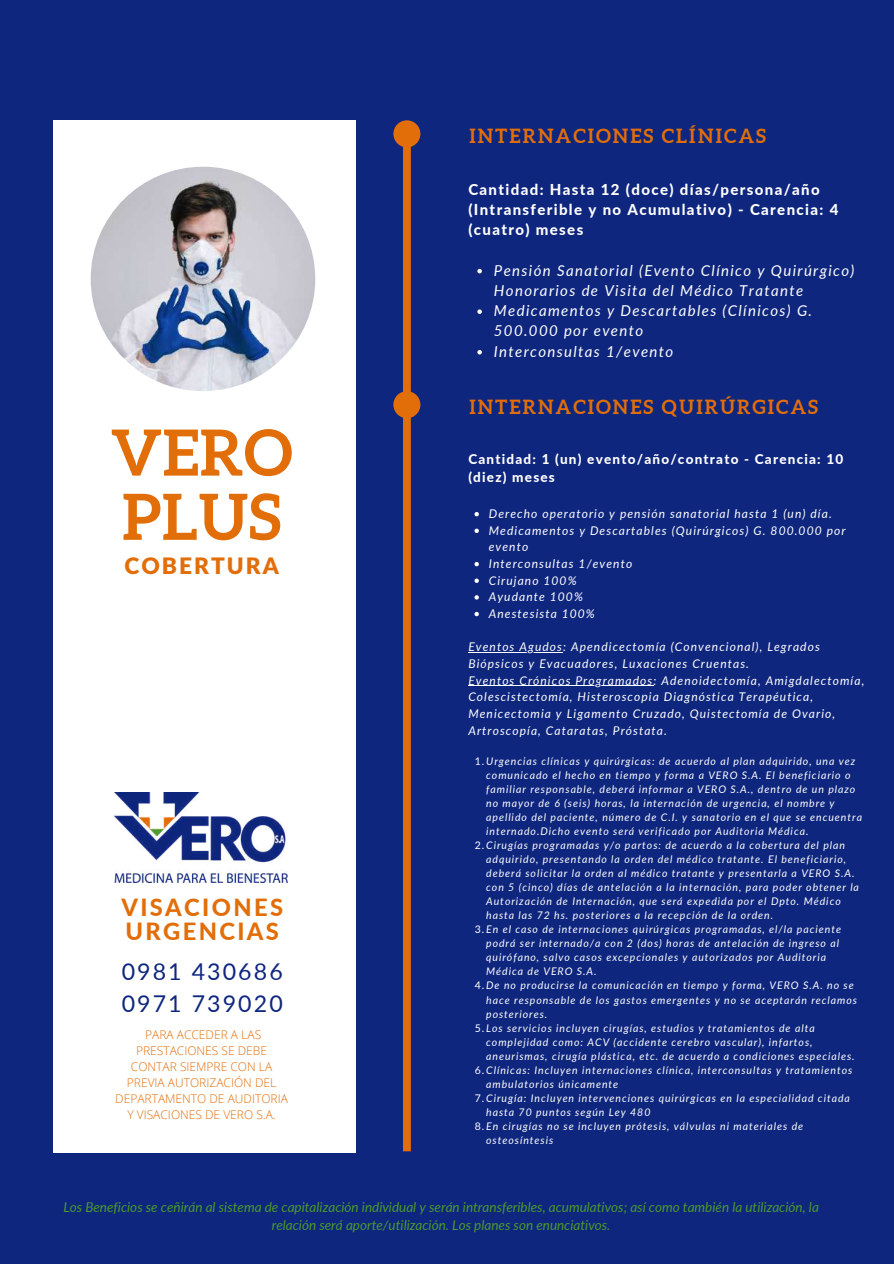
<style>
.page{position:relative;width:894px;height:1264px;background:#fff}
.page>*{position:absolute;margin:0;border:0;box-sizing:border-box;transform-origin:0 0}
.t1{font:700 63.6px/64.2px "Aleo";letter-spacing:.01em;color:#e26e09}
.t2{font:800 23.7px/23.7px "Lato";letter-spacing:.1em;color:#e26e09}
.t3{font:23.1px/32.1px "Lato";letter-spacing:.09em;color:#0e267e}
.t4{font:900 22.65px "Lato Latin";letter-spacing:.09em;color:#e26e09}
.t5{font:700 19.5px "Aleo";letter-spacing:.1em;color:#e26e09}
.t6{font:italic 15px/20.2px "Lato";letter-spacing:.09em;color:#fff}
.t7{font:800 15px/20.2px "Lato";letter-spacing:.09em;color:#fff}
.t8{font:italic 13.5px/18px "Lato";color:#4b9a2b;text-align:center}
.t9{font:800 13.5px/18.5px "Lato";letter-spacing:.09em;color:#fff}
.t10{font:italic 12px/16.6px "Lato";letter-spacing:.09em;color:#fff}
.t11{font:300 12px/16px "Open Sans";color:#e26e09;text-align:center}
.t12{font:italic 10.5px "Lato";letter-spacing:.09em;color:#fff}
.s1{font-style:normal}
</style>
<div class="page">
<div style="left:0;top:0;width:893px;height:1263px;background:#0e267e"></div>
<div style="left:53px;top:120px;width:302px;height:1033px;background:#fff"></div>
<svg style="left:477px;top:269px;width:4px;height:4px"></svg>
<svg style="left:477px;top:309px;width:4px;height:5px"></svg>
<svg style="left:477px;top:350px;width:4px;height:4px"></svg>
<svg style="left:403px;top:146px;width:8px;height:1005px"></svg>
<div style="left:393px;top:120px;width:27px;height:27px;background:#e26e09;border-radius:50%"></div>
<img style="left:91px;top:167px;width:224px;height:224px;border-radius:50%">
<svg style="left:474px;top:512px;width:4px;height:4px"></svg>
<svg style="left:474px;top:528px;width:4px;height:5px"></svg>
<svg style="left:474px;top:562px;width:4px;height:4px"></svg>
<svg style="left:474px;top:578px;width:4px;height:5px"></svg>
<svg style="left:474px;top:595px;width:4px;height:4px"></svg>
<svg style="left:474px;top:612px;width:4px;height:4px"></svg>
<hr style="left:468px;top:652px;width:95px;height:1px;background:#fff">
<hr style="left:468px;top:685px;width:185px;height:1px;background:#fff">
<div style="left:393px;top:391px;width:27px;height:27px;background:#e26e09;border-radius:50%"></div>
<img style="left:115px;top:792px;width:172px;height:90px">
<h3 class="t5" style="left:469px;top:124px;width:298px">INTERNACIONES CLÍNICAS</h3>
<h3 class="t7" style="left:468px;top:179px;width:371px">Cantidad: Hasta 12 (doce) días/persona/año (Intransferible y no Acumulativo) - Carencia: 4 (cuatro) meses</h3>
<h3 class="t6" style="left:493px;top:260px;width:362px">Pensión Sanatorial (Evento Clínico y Quirúrgico)<br>Honorarios de Visita del Médico Tratante Medicamentos y Descartables (Clínicos) G.<br>500.000 por evento<br>Interconsultas 1/evento</h3>
<h1 class="t1" style="left:111px;top:420px;width:183px">VERO<br>PLUS</h1>
<h3 class="t4" style="left:124px;top:555px;width:156px">COBERTURA</h3>
<h2 class="t2" style="left:121px;top:895px;width:163px">VISACIONES<br>URGENCIAS</h2>
<h3 class="t3" style="left:122px;top:954px;width:162px">0981 430686<br>0971 739020</h3>
<p class="t11" style="left:115px;top:1026px;width:174px">PARA ACCEDER A LAS<br>PRESTACIONES SE DEBE<br>CONTAR SIEMPRE CON LA<br>PREVIA AUTORIZACIÓN DEL<br>DEPARTAMENTO DE AUDITORIA<br>Y VISACIONES DE VERO S.A.</p>
<h3 class="t5" style="left:469px;top:395px;width:350px">INTERNACIONES QUIRÚRGICAS</h3>
<p class="t9" style="left:468px;top:449px;width:376px">Cantidad: 1 (un) evento/año/contrato - Carencia: 10 (diez) meses</p>
<p class="t10" style="left:488px;top:505px;width:358px">Derecho operatorio y pensión sanatorial hasta 1 (un) día.<br>Medicamentos y Descartables (Quirúrgicos) G. 800.000 por evento<br>Interconsultas 1/evento<br>Cirujano 100%<br>Ayudante 100%<br>Anestesista 100%</p>
<p class="t10" style="left:468px;top:638px;width:397px">Eventos Agudos: Apendicectomía (Convencional), Legrados Biópsicos y Evacuadores, Luxaciones Cruentas.<br>Eventos Crónicos Programados: Adenoidectomía, Amigdalectomía, Colescistectomía, Histeroscopia Diagnóstica Terapéutica, Menicectomia y Ligamento Cruzado, Quistectomía de Ovario, Artroscopía, Cataratas, Próstata.</p>
<p class="t12" style="left:474px;top:754px;width:382px"><span class="s1">1.</span>Urgencias clínicas y quirúrgicas: de acuerdo al plan adquirido, una vez</p>
<p class="t12" style="left:486px;top:768px;width:366px">comunicado el hecho en tiempo y forma a VERO S.A. El beneficiario o</p>
<p class="t12" style="left:486px;top:782px;width:370px">familiar responsable, deberá informar a VERO S.A., dentro de un plazo</p>
<p class="t12" style="left:486px;top:796px;width:350px">no mayor de 6 (seis) horas, la internación de urgencia, el nombre y</p>
<p class="t12" style="left:486px;top:810px;width:377px">apellido del paciente, número de C.I. y sanatorio en el que se encuentra</p>
<p class="t12" style="left:486px;top:825px;width:324px">internado.Dicho evento será verificado por Auditoria Médica.</p>
<p class="t12" style="left:474px;top:839px;width:372px"><span class="s1">2.</span>Cirugías programadas y/o partos: de acuerdo a la cobertura del plan</p>
<p class="t12" style="left:486px;top:853px;width:361px">adquirido, presentando la orden del médico tratante. El beneficiario,</p>
<p class="t12" style="left:486px;top:867px;width:369px">deberá solicitar la orden al médico tratante y presentarla a VERO S.A.</p>
<p class="t12" style="left:486px;top:881px;width:374px">con 5 (cinco) días de antelación a la internación, para poder obtener la</p>
<p class="t12" style="left:486px;top:895px;width:356px">Autorización de Internación, que será expedida por el Dpto. Médico</p>
<p class="t12" style="left:486px;top:909px;width:288px">hasta las 72 hs. posteriores a la recepción de la orden.</p>
<p class="t12" style="left:474px;top:923px;width:368px"><span class="s1">3.</span>En el caso de internaciones quirúrgicas programadas, el/la paciente</p>
<p class="t12" style="left:486px;top:937px;width:354px">podrá ser internado/a con 2 (dos) horas de antelación de ingreso al</p>
<p class="t12" style="left:486px;top:951px;width:341px">quirófano, salvo casos excepcionales y autorizados por Auditoria</p>
<p class="t12" style="left:486px;top:965px;width:112px">Médica de VERO S.A.</p>
<p class="t12" style="left:474px;top:979px;width:380px"><span class="s1">4.</span>De no producirse la comunicación en tiempo y forma, VERO S.A. no se</p>
<p class="t12" style="left:486px;top:993px;width:372px">hace responsable de los gastos emergentes y no se aceptarán reclamos</p>
<p class="t12" style="left:486px;top:1007px;width:63px">posteriores.</p>
<p class="t12" style="left:474px;top:1021px;width:341px"><span class="s1">5.</span>Los servicios incluyen cirugías, estudios y tratamientos de alta</p>
<p class="t12" style="left:486px;top:1035px;width:328px">complejidad como: ACV (accidente cerebro vascular), infartos,</p>
<p class="t12" style="left:486px;top:1049px;width:370px">aneurismas, cirugía plástica, etc. de acuerdo a condiciones especiales.</p>
<p class="t12" style="left:474px;top:1063px;width:379px"><span class="s1">6.</span>Clínicas: Incluyen internaciones clínica, interconsultas y tratamientos</p>
<p class="t12" style="left:486px;top:1077px;width:133px">ambulatorios únicamente</p>
<p class="t12" style="left:474px;top:1091px;width:376px"><span class="s1">7.</span>Cirugía: Incluyen intervenciones quirúrgicas en la especialidad citada</p>
<p class="t12" style="left:486px;top:1105px;width:166px">hasta 70 puntos según Ley 480</p>
<p class="t12" style="left:474px;top:1119px;width:330px"><span class="s1">8.</span>En cirugías no se incluyen prótesis, válvulas ni materiales de</p>
<p class="t12" style="left:486px;top:1133px;width:68px">osteosíntesis</p>
<p class="t8" style="left:63px;top:1197px;width:756px">Los Beneficios se ceñirán al sistema de capitalización individual y serán intransferibles, acumulativos; así como también la utilización, la relación será aporte/utilización. Los planes son enunciativos.</p>
</div>
